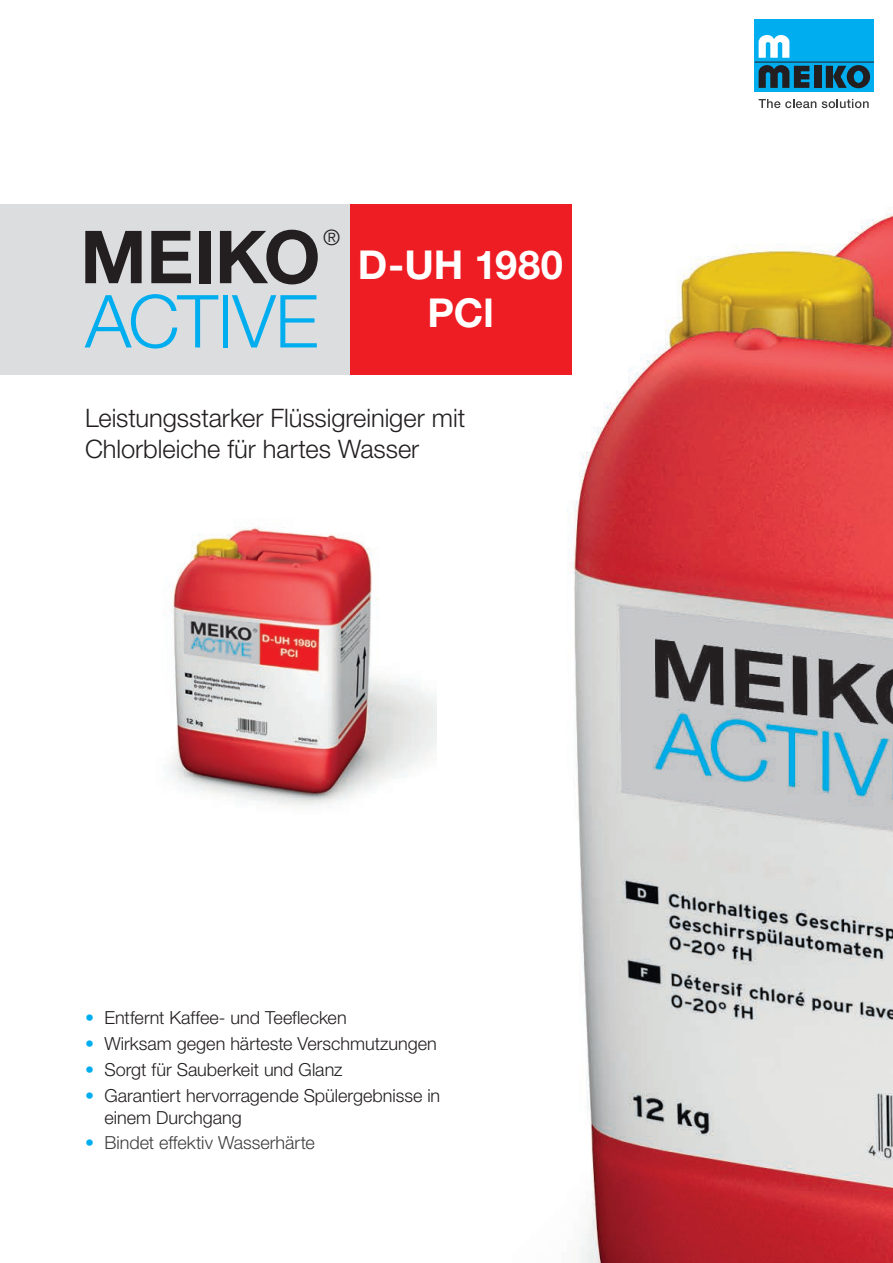
<style>
.page{position:relative;width:893px;height:1263px;background:#fff}
.page>*{position:absolute;margin:0;border:0;box-sizing:border-box;transform-origin:0 0}
.t1{font:300 73.2px "Helvetica Neue LTW1 G";letter-spacing:-.015em;color:#00aeef}
.t2{font:700 73.2px "Helvetica Neue LTW1 G";letter-spacing:-.005em;color:#231f20}
.t3{font:700 39.9px/47.8px "Helvetica Neue LTW1 G";color:#fff;text-align:center}
.t4{font:300 25.5px/30.6px "Helvetica Neue LTW1 G";letter-spacing:-.005em;color:#231f20}
.t5{font:300 21.3px "Helvetica Neue LTW1 G";color:#231f20}
.t6{font:300 18px/21.6px "Helvetica Neue LTW1 G";color:#231f20}
.t7{font:300 18px "Helvetica Neue LTW1 G";color:#3e3e3f}
.s1{color:#00aeef}
</style>
<div class="page">
<img style="left:249px;top:24px;width:644px;height:1239px">
<img style="left:169px;top:490px;width:268px;height:332px">
<div style="left:755px;top:19px;width:119px;height:73px;background:#00aeef"></div>
<div style="left:814px;top:66px;width:7px;height:22px;background:#231f20"></div>
<svg style="left:826px;top:65px;width:44px;height:23px"></svg>
<hr style="left:755px;top:62px;width:119px;height:1px;background:#231f20">
<svg style="left:759px;top:35px;width:30px;height:23px"></svg>
<svg style="left:759px;top:65px;width:50px;height:23px"></svg>
<svg style="left:759px;top:99px;width:57px;height:9px"></svg>
<svg style="left:822px;top:99px;width:47px;height:9px"></svg>
<div style="left:0;top:204px;width:350px;height:170px;background:#dcdddf"></div>
<div style="left:350px;top:204px;width:221px;height:170px;background:#ee1d23"></div>
<p class="t5" style="left:323px;top:224px;width:19px">®</p>
<h1 class="t2" style="left:80px;top:212px;width:242px">MEIKO</h1>
<h1 class="t1" style="left:85px;top:277px;width:235px">ACTIVE</h1>
<h2 class="t3" style="left:358px;top:241px;width:207px">D-UH 1980<br>PCl</h2>
<h3 class="t4" style="left:85px;top:403px;width:382px">Leistungsstarker Flüssigreiniger mit<br>Chlorbleiche für hartes Wasser</h3>
<p class="t6" style="left:85px;top:1007px;width:263px"><span class="s1">•</span> Entfernt Kaffee- und Teeflecken</p>
<p class="t6" style="left:85px;top:1033px;width:353px"><span class="s1">•</span> Wirksam gegen härteste Verschmutzungen</p>
<p class="t6" style="left:85px;top:1059px;width:259px"><span class="s1">•</span> Sorgt für Sauberkeit und Glanz</p>
<p class="t6" style="left:105px;top:1085px;width:337px;text-indent:-19px"><span class="s1">•</span> Garantiert hervorragende Spülergebnisse in einem Durchgang</p>
<p class="t7" style="left:85px;top:1132px;width:231px"><span class="s1">•</span> Bindet effektiv Wasserhärte</p>
</div>
